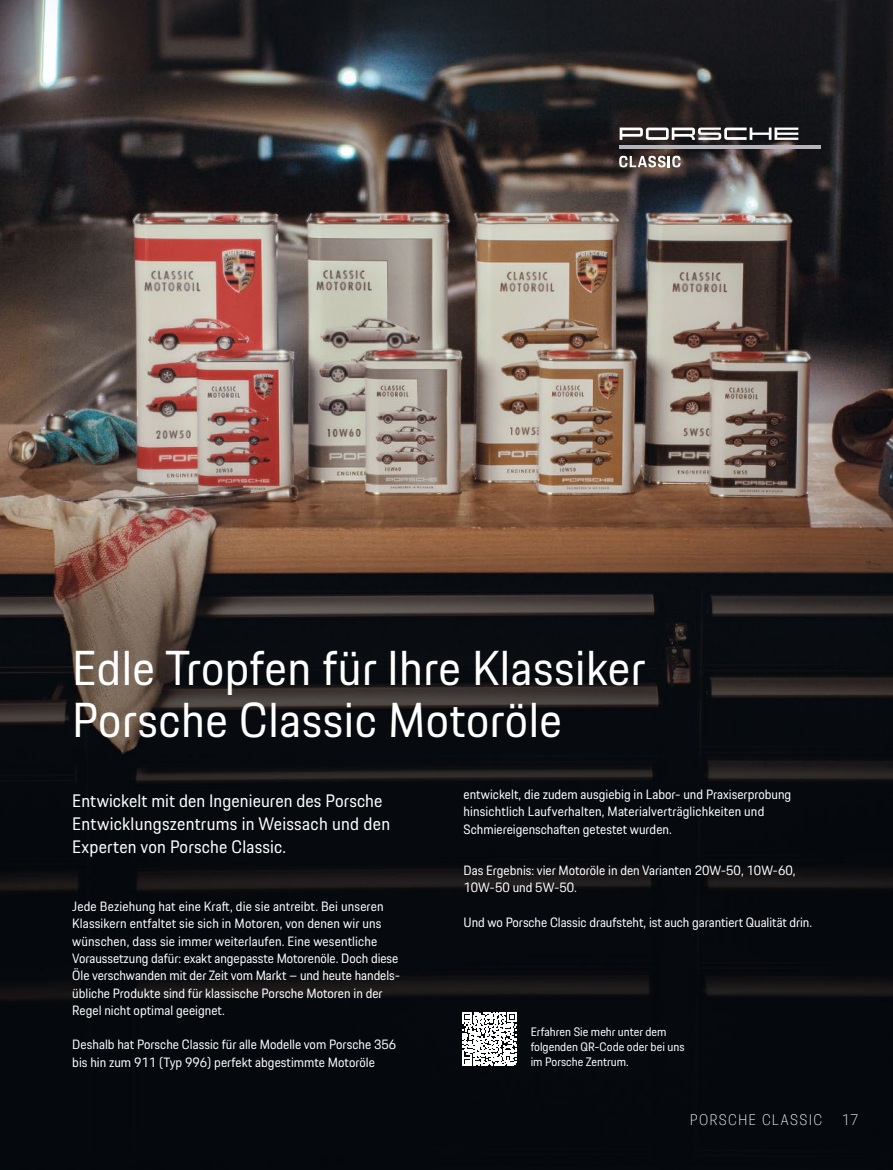
<style>
.page{position:relative;width:893px;height:1170px;background:#fff}
.page>*{position:absolute;margin:0;border:0;box-sizing:border-box;transform-origin:0 0}
.t1{font:48px/52.2px "Porsche Next";letter-spacing:.01em;color:#fff}
.t2{font:17.7px/23.2px "Porsche Next";letter-spacing:.01em;color:#fff}
.t3{font:100 15px "Porsche Next";letter-spacing:.08em;color:#fff}
.t4{font:13.2px/17.2px "Porsche Next";color:#fff}
.t5{font:12px/15px "Porsche Next";color:#fff}
</style>
<div class="page">
<img style="left:0;top:0;width:893px;height:1169px">
<hr style="left:620px;top:145px;width:201px;height:4px;background:#b5b4ba">
<svg style="left:620px;top:127px;width:178px;height:13px"></svg>
<svg style="left:619px;top:156px;width:61px;height:11px"></svg>
<svg style="left:463px;top:1012px;width:53px;height:53px"></svg>
<h1 class="t1" style="left:72px;top:642px;width:575px">Edle Tropfen für Ihre Klassiker<br>Porsche Classic Motoröle</h1>
<h2 class="t2" style="left:72px;top:789px;width:319px">Entwickelt mit den Ingenieuren des Porsche<br>Entwicklungszentrums in Weissach und den<br>Experten von Porsche Classic.</h2>
<p class="t4" style="left:72px;top:897px;width:328px">Jede Beziehung hat eine Kraft, die sie antreibt. Bei unseren Klassikern entfaltet sie sich in Motoren, von denen wir uns wünschen, dass sie immer weiterlaufen. Eine wesentliche Voraussetzung dafür: exakt angepasste Motorenöle. Doch diese Öle verschwanden mit der Zeit vom Markt – und heute handels&shy;übliche Produkte sind für klassische Porsche Motoren in der Regel nicht optimal geeignet.</p>
<p class="t4" style="left:72px;top:1035px;width:325px">Deshalb hat Porsche Classic für alle Modelle vom Porsche 356 bis hin zum 911 (Typ 996) perfekt abgestimmte Motoröle</p>
<p class="t4" style="left:463px;top:785px;width:329px">entwickelt, die zudem ausgiebig in Labor- und Praxiserprobung hinsichtlich Laufverhalten, Materialverträglichkeiten und<br>Schmiereigenschaften getestet wurden.</p>
<p class="t4" style="left:463px;top:861px;width:334px">Das Ergebnis: vier Motoröle in den Varianten 20W-50, 10W-60,<br>10W-50 und 5W-50.</p>
<p class="t4" style="left:463px;top:913px;width:350px">Und wo Porsche Classic draufsteht, ist auch garantiert Qualität drin.</p>
<p class="t5" style="left:531px;top:1024px;width:155px">Erfahren Sie mehr unter dem folgenden QR-Code oder bei uns im Porsche Zentrum.</p>
<p class="t3" style="left:690px;top:1109px;width:134px">PORSCHE CLASSIC</p>
<p class="t3" style="left:841px;top:1109px;width:19px">17</p>
</div>
